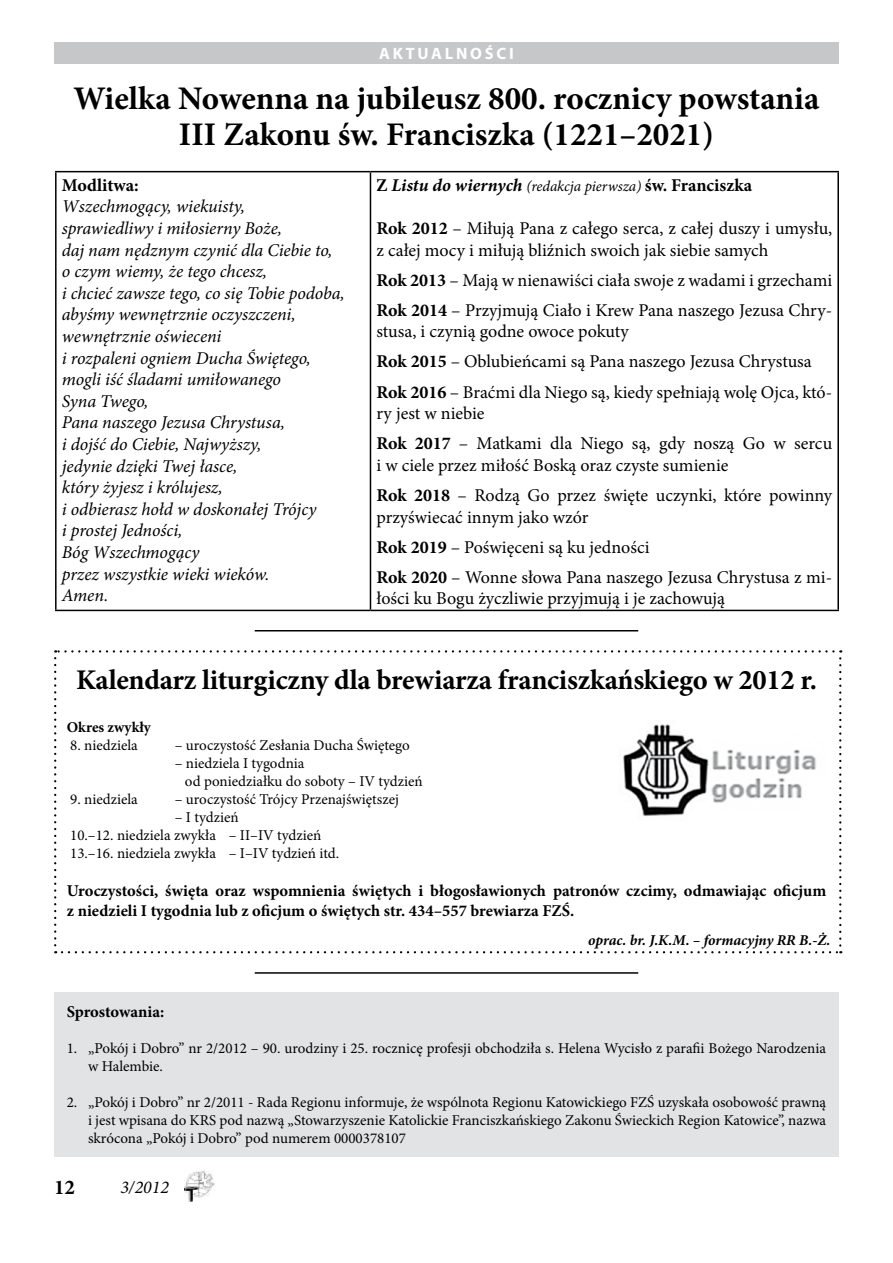
<style>
.page{position:relative;width:893px;height:1263px;background:#fff}
.page>*{position:absolute;margin:0;border:0;box-sizing:border-box;transform-origin:0 0}
.t1{font:700 33px/36px "Minion Pro";color:#000;text-align:center}
.t2{font:700 28.5px "Minion Pro";letter-spacing:-.01em;color:#000}
.t3{font:700 21px "Minion Pro";color:#000}
.t4{font:18px/30.2px "Minion Pro";color:#000}
.t5{font:italic 18px/21.6px "Minion Pro";letter-spacing:-.005em;color:#000}
.t6{font:700 18px "Minion Pro";color:#000}
.t7{font:700 16.5px/19.8px "Minion Pro";color:#000}
.t8{font:700 16.5px "Myriad Pro";letter-spacing:.17em;color:#fff}
.t9{font:15px/18px "Minion Pro";color:#000}
.t10{font:italic 15px "Minion Pro";letter-spacing:-.005em;color:#000}
.t11{font:italic 700 15px "Minion Pro";letter-spacing:-.005em;color:#000}
.t12{font:700 15px "Minion Pro";color:#000}
.s1{font-weight:700;font-style:normal;font-size:18px}
.s2{font-weight:700;font-size:18px}
.s3{font-weight:700}
</style>
<div class="page">
<img style="left:185px;top:1171px;width:29px;height:31px">
<div style="left:54px;top:43px;width:785px;height:21px;background:#c6c7c8"></div>
<hr style="left:55px;top:171px;width:315px;height:1px;background:#000">
<hr style="left:55px;top:172px;width:2px;height:438px;background:#000">
<hr style="left:370px;top:171px;width:469px;height:1px;background:#000">
<hr style="left:370px;top:172px;width:1px;height:438px;background:#000">
<hr style="left:837px;top:172px;width:2px;height:438px;background:#000">
<hr style="left:55px;top:610px;width:315px;height:1px;background:#000">
<hr style="left:370px;top:610px;width:469px;height:1px;background:#000">
<hr style="left:255px;top:630px;width:383px;height:1px;background:#000">
<img style="left:623px;top:724px;width:193px;height:92px">
<svg style="left:54px;top:658px;width:2px;height:295px"></svg>
<svg style="left:62px;top:951px;width:779px;height:2px"></svg>
<svg style="left:839px;top:650px;width:2px;height:295px"></svg>
<svg style="left:55px;top:650px;width:778px;height:2px"></svg>
<hr style="left:255px;top:972px;width:383px;height:2px;background:#000">
<div style="left:54px;top:992px;width:785px;height:165px;background:#e2e3e4"></div>
<p class="t8" style="left:379px;top:43px;width:136px">AKTUALNOŚCI</p>
<h1 class="t1" style="left:73px;top:80px;width:747px">Wielka Nowenna na jubileusz 800. rocznicy powstania<br>III Zakonu św. Franciszka (1221–2021)</h1>
<p class="t6" style="left:62px;top:172px;width:78px">Modlitwa:</p>
<p class="t5" style="left:62px;top:196px;width:284px">Wszechmogący, wiekuisty,<br>sprawiedliwy i miłosierny Boże,<br>daj nam nędznym czynić dla Ciebie to, o czym wiemy, że tego chcesz,<br>i chcieć zawsze tego, co się Tobie podoba, abyśmy wewnętrznie oczyszczeni, wewnętrznie oświeceni<br>i rozpaleni ogniem Ducha Świętego, mogli iść śladami umiłowanego<br>Syna Twego,<br>Pana naszego Jezusa Chrystusa,<br>i dojść do Ciebie, Najwyższy,<br>jedynie dzięki Twej łasce,<br>który żyjesz i królujesz,<br>i odbierasz hołd w doskonałej Trójcy<br>i prostej Jedności,<br>Bóg Wszechmogący<br>przez wszystkie wieki wieków.<br>Amen.</p>
<p class="t10" style="left:376px;top:176px;width:377px"><span class="s1">Z</span> <span class="s2">Listu do wiernych</span> (redakcja pierwsza) <span class="s1">św. Franciszka</span></p>
<p class="t4" style="left:376px;top:217px;width:457px;line-height:21.6px"><span class="s3">Rok 2012</span> – Miłują Pana z całego serca, z całej duszy i umysłu, z całej mocy i miłują bliźnich swoich jak siebie samych</p>
<p class="t4" style="left:376px;top:265px;width:457px"><span class="s3">Rok 2013</span> – Mają w nienawiści ciała swoje z wadami i grzechami<br><span class="s3">Rok 2014</span> – Przyjmują Ciało i Krew Pana naszego Jezusa Chry-</p>
<p class="t4" style="left:376px;top:317px;width:457px">stusa, i czynią godne owoce pokuty<br><span class="s3">Rok 2015</span> – Oblubieńcami są Pana naszego Jezusa Chrystusa<br><span class="s3">Rok 2016</span> – Braćmi dla Niego są, kiedy spełniają wolę Ojca, któ-</p>
<p class="t4" style="left:376px;top:398px;width:457px">ry jest w niebie<br><span class="s3">Rok 2017</span> – Matkami dla Niego są, gdy noszą Go w sercu</p>
<p class="t4" style="left:376px;top:450px;width:457px">i w ciele przez miłość Boską oraz czyste sumienie<br><span class="s3">Rok 2018</span> – Rodzą Go przez święte uczynki, które powinny</p>
<p class="t4" style="left:376px;top:502px;width:457px">przyświecać innym jako wzór<br><span class="s3">Rok 2019</span> – Poświęceni są ku jedności<br><span class="s3">Rok 2020</span> – Wonne słowa Pana naszego Jezusa Chrystusa z mi-</p>
<p class="t4" style="left:376px;top:584px;width:350px">łości ku Bogu życzliwie przyjmują i je zachowują</p>
<h2 class="t2" style="left:76px;top:660px;width:742px">Kalendarz liturgiczny dla brewiarza franciszkańskiego w 2012 r.</h2>
<p class="t12" style="left:67px;top:717px;width:86px">Okres zwykły</p>
<p class="t9" style="left:70px;top:736px;width:69px">8. niedziela</p>
<p class="t9" style="left:175px;top:736px;width:237px">– uroczystość Zesłania Ducha Świętego</p>
<p class="t9" style="left:185px;top:754px;width:239px;text-indent:-10px">– niedziela I tygodnia<br>od poniedziałku do soboty – IV tydzień</p>
<p class="t9" style="left:70px;top:790px;width:69px">9. niedziela</p>
<p class="t9" style="left:175px;top:790px;width:226px">– uroczystość Trójcy Przenajświętszej</p>
<p class="t9" style="left:70px;top:808px;width:270px;text-indent:105px">– I tydzień<br>10.–12. niedziela zwykła – II–IV tydzień<br>13.–16. niedziela zwykła – I–IV tydzień itd.</p>
<p class="t7" style="left:67px;top:880px;width:761px">Uroczystości, święta oraz wspomnienia świętych i błogosławionych patronów czcimy, odmawiając oficjum z niedzieli I tygodnia lub z oficjum o świętych str. 434–557 brewiarza FZŚ.</p>
<p class="t11" style="left:588px;top:930px;width:244px">oprac. br. J.K.M. – formacyjny RR B.-Ż.</p>
<p class="t7" style="left:67px;top:1002px;width:99px">Sprostowania:</p>
<p class="t9" style="left:88px;top:1039px;width:740px;text-indent:-21px">1. „Pokój i Dobro” nr 2/2012 – 90. urodziny i 25. rocznicę profesji obchodziła s. Helena Wycisło z parafii Bożego Narodzenia w Halembie.</p>
<p class="t9" style="left:88px;top:1093px;width:740px;text-align:justify;text-indent:-21px">2. „Pokój i Dobro” nr 2/2011 - Rada Regionu informuje, że wspólnota Regionu Katowickiego FZŚ uzyskała osobowość prawną i jest wpisana do KRS pod nazwą „Stowarzyszenie Katolickie Franciszkańskiego Zakonu Świeckich Region Katowice”, nazwa skrócona „Pokój i Dobro” pod numerem 0000378107</p>
<p class="t3" style="left:54px;top:1172px;width:22px">12</p>
<p class="t5" style="left:120px;top:1176px;width:50px">3/2012</p>
</div>
